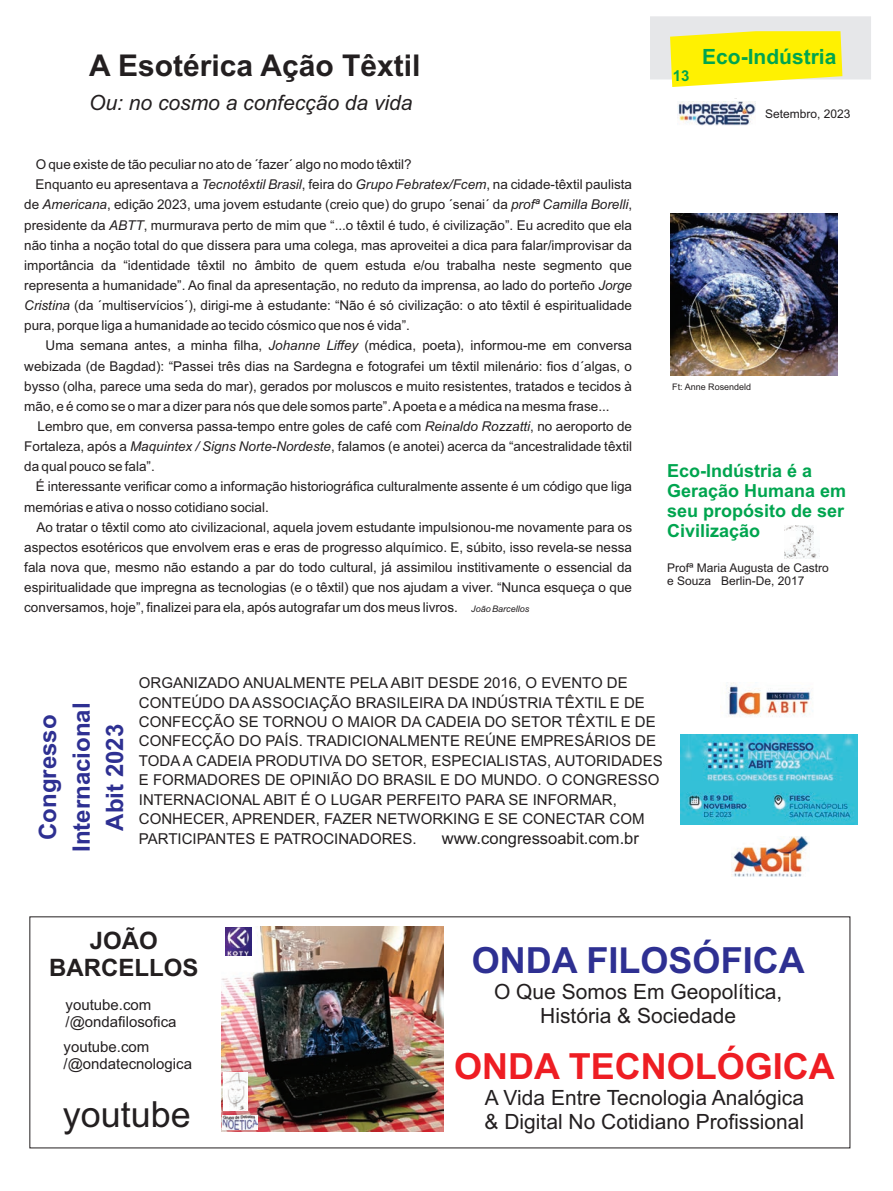
<style>
.page{position:relative;width:893px;height:1191px;background:#fff}
.page>*{position:absolute;margin:0;border:0;box-sizing:border-box;transform-origin:0 0}
.t1{font:700 36px "Arial";color:#ee1d23}
.t2{font:700 36px "Arial";color:#2e3092}
.t3{font:36px "Arial";color:#231f20}
.t4{font:700 30px "Arial";color:#231f20}
.t5{font:700 24px/33.5px "Arial";color:#2e3092;text-align:center}
.t6{font:700 24px/26.8px "Arial";color:#231f20;text-align:center}
.t7{font:21px/23.4px "Arial";color:#231f20;text-align:center}
.t8{font:italic 21px "Arial";color:#231f20}
.t9{font:700 21px "Arial";color:#00a54f}
.t10{font:700 18px/20.1px "Arial";color:#00a54f}
.t11{font:16.5px "Arial";color:#231f20}
.t12{font:15px/19.4px "Arial";color:#231f20}
.t13{font:700 15px "Arial";color:#00a54f}
.t14{font:13.5px "Arial";color:#231f20}
.t15{font:12px/13.4px "Arial";color:#231f20}
.t16{font:9px "Arial";color:#231f20}
.s1{font-style:italic}
.s2{font-style:italic;font-size:9px}
</style>
<div class="page">
<svg style="left:650px;top:16px;width:221px;height:71px;background:#f5ee6f"></svg>
<img style="left:677px;top:101px;width:79px;height:25px">
<img style="left:221px;top:926px;width:223px;height:205px">
<img style="left:223px;top:1115px;width:34px;height:14px">
<img style="left:224px;top:1072px;width:23px;height:38px">
<img style="left:670px;top:213px;width:167px;height:162px">
<img style="left:226px;top:927px;width:25px;height:28px">
<img style="left:681px;top:734px;width:177px;height:90px">
<img style="left:731px;top:836px;width:78px;height:41px">
<img style="left:720px;top:682px;width:93px;height:35px">
<img style="left:785px;top:525px;width:34px;height:33px">
<h2 class="t4" style="left:89px;top:54px;width:333px">A Esotérica Ação Têxtil</h2>
<h3 class="t8" style="left:89px;top:94px;width:325px">Ou: no cosmo a confecção da vida</h3>
<p class="t14" style="left:36px;top:159px;width:377px">O que existe de tão peculiar no ato de ´fazer´ algo no modo têxtil?</p>
<p class="t14" style="left:36px;top:179px;width:598px">Enquanto eu apresentava a <span class="s1">Tecnotêxtil Brasil</span>, feira do <span class="s1">Grupo Febratex/Fcem</span>, na cidade-têxtil paulista</p>
<p class="t14" style="left:24px;top:199px;width:609px">de <span class="s1">Americana</span>, edição 2023, uma jovem estudante (creio que) do grupo ´senai´ da <span class="s1">profª Camilla Borelli</span>,</p>
<p class="t14" style="left:24px;top:220px;width:609px">presidente da <span class="s1">ABTT</span>, murmurava perto de mim que “...o têxtil é tudo, é civilização”. Eu acredito que ela</p>
<p class="t14" style="left:24px;top:240px;width:609px">não tinha a noção total do que dissera para uma colega, mas aproveitei a dica para falar/improvisar da</p>
<p class="t14" style="left:24px;top:260px;width:609px">importância da “identidade têxtil no âmbito de quem estuda e/ou trabalha neste segmento que</p>
<p class="t14" style="left:24px;top:280px;width:609px">representa a humanidade”. Ao final da apresentação, no reduto da imprensa, ao lado do porteño <span class="s1">Jorge</span></p>
<p class="t14" style="left:24px;top:300px;width:609px"><span class="s1">Cristina</span> (da ´multiservícios´), dirigi-me à estudante: “Não é só civilização: o ato têxtil é espiritualidade</p>
<p class="t14" style="left:24px;top:320px;width:387px">pura, porque liga a humanidade ao tecido cósmico que nos é vida”.</p>
<p class="t14" style="left:46px;top:340px;width:588px">Uma semana antes, a minha filha, <span class="s1">Johanne Liffey</span> (médica, poeta), informou-me em conversa</p>
<p class="t14" style="left:24px;top:361px;width:609px">webizada (de Bagdad): “Passei três dias na Sardegna e fotografei um têxtil milenário: fios d´algas, o</p>
<p class="t14" style="left:24px;top:381px;width:609px">bysso (olha, parece uma seda do mar), gerados por moluscos e muito resistentes, tratados e tecidos à</p>
<p class="t14" style="left:24px;top:401px;width:587px">mão, e é como se o mar a dizer para nós que dele somos parte”. A poeta e a médica na mesma frase...</p>
<p class="t14" style="left:38px;top:421px;width:596px">Lembro que, em conversa passa-tempo entre goles de café com <span class="s1">Reinaldo Rozzatti</span>, no aeroporto de</p>
<p class="t14" style="left:24px;top:441px;width:609px">Fortaleza, após a <span class="s1">Maquintex / Signs Norte-Nordeste</span>, falamos (e anotei) acerca da “ancestralidade têxtil</p>
<p class="t14" style="left:24px;top:461px;width:132px">da qual pouco se fala”.</p>
<p class="t14" style="left:36px;top:481px;width:598px">É interessante verificar como a informação historiográfica culturalmente assente é um código que liga</p>
<p class="t14" style="left:24px;top:502px;width:246px">memórias e ativa o nosso cotidiano social.</p>
<p class="t14" style="left:36px;top:522px;width:597px">Ao tratar o têxtil como ato civilizacional, aquela jovem estudante impulsionou-me novamente para os</p>
<p class="t14" style="left:24px;top:542px;width:609px">aspectos esotéricos que envolvem eras e eras de progresso alquímico. E, súbito, isso revela-se nessa</p>
<p class="t14" style="left:24px;top:562px;width:609px">fala nova que, mesmo não estando a par do todo cultural, já assimilou institivamente o essencial da</p>
<p class="t14" style="left:24px;top:582px;width:609px">espiritualidade que impregna as tecnologias (e o têxtil) que nos ajudam a viver. “Nunca esqueça o que</p>
<p class="t14" style="left:24px;top:602px;width:506px">conversamos, hoje”, finalizei para ela, após autografar um dos meus livros. <span class="s2">João Barcellos</span></p>
<p class="t13" style="left:673px;top:70px;width:18px">13</p>
<h3 class="t9" style="left:702px;top:48px;width:136px">Eco-Indústria</h3>
<p class="t15" style="left:765px;top:109px;width:87px">Setembro, 2023</p>
<p class="t16" style="left:672px;top:383px;width:81px">Ft: Anne Rosendeld</p>
<h3 class="t10" style="left:667px;top:462px;width:181px">Eco-Indústria é a<br>Geração Humana em seu propósito de ser<br>Civilização</h3>
<p class="t15" style="left:667px;top:562px;width:163px">Profª Maria Augusta de Castro e Souza Berlin-De, 2017</p>
<h3 class="t5" style="left:33px;top:840px;width:127px;rotate:-90deg">Congresso</h3>
<h3 class="t5" style="left:67px;top:852px;width:151px;rotate:-90deg">Internacional<br>Abit 2023</h3>
<p class="t12" style="left:139px;top:674px;width:525px">ORGANIZADO ANUALMENTE PELA ABIT DESDE 2016, O EVENTO DE CONTEÚDO DA ASSOCIAÇÃO BRASILEIRA DA INDÚSTRIA TÊXTIL E DE CONFECÇÃO SE TORNOU O MAIOR DA CADEIA DO SETOR TÊXTIL E DE CONFECÇÃO DO PAÍS. TRADICIONALMENTE REÚNE EMPRESÁRIOS DE TODA A CADEIA PRODUTIVA DO SETOR, ESPECIALISTAS, AUTORIDADES E FORMADORES DE OPINIÃO DO BRASIL E DO MUNDO. O CONGRESSO INTERNACIONAL ABIT É O LUGAR PERFEITO PARA SE INFORMAR, CONHECER, APRENDER, FAZER NETWORKING E SE CONECTAR COM</p>
<p class="t12" style="left:139px;top:830px;width:279px">PARTICIPANTES E PATROCINADORES.</p>
<p class="t11" style="left:442px;top:831px;width:199px">www.congressoabit.com.br</p>
<h3 class="t6" style="left:49px;top:929px;width:151px">JOÃO<br>BARCELLOS</h3>
<p class="t12" style="left:66px;top:997px;width:113px;line-height:16.8px">youtube.com /@ondafilosofica</p>
<p class="t12" style="left:64px;top:1039px;width:130px;line-height:16.8px">youtube.com /@ondatecnologica</p>
<h1 class="t3" style="left:63px;top:1101px;width:130px">youtube</h1>
<h1 class="t2" style="left:472px;top:946px;width:334px">ONDA FILOSÓFICA</h1>
<h3 class="t7" style="left:494px;top:982px;width:290px">O Que Somos Em Geopolítica,<br>História &amp; Sociedade</h3>
<h1 class="t1" style="left:454px;top:1052px;width:382px">ONDA TECNOLÓGICA</h1>
<h3 class="t7" style="left:484px;top:1088px;width:321px;text-align:left">A Vida Entre Tecnologia Analógica &amp; Digital No Cotidiano Profissional</h3>
</div>
